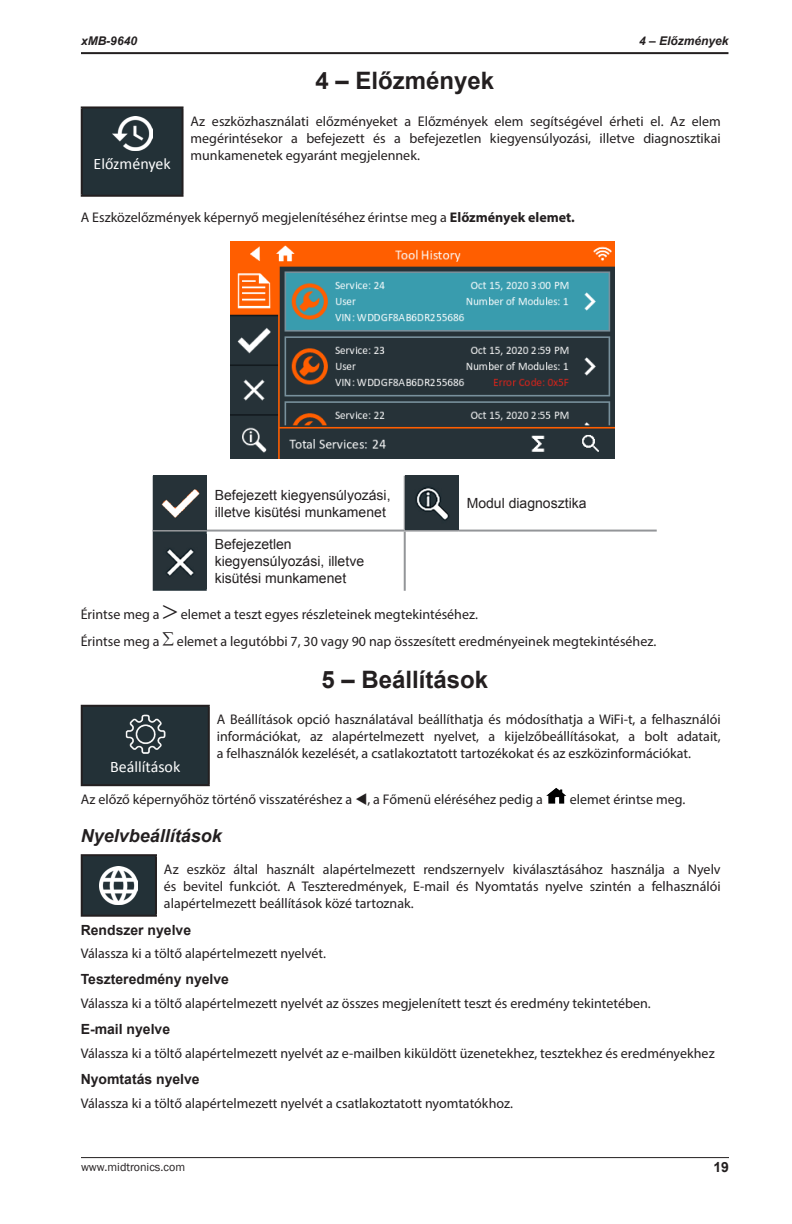
<style>
.page{position:relative;width:792px;height:1224px;background:#fff}
.page>*{position:absolute;margin:0;border:0;box-sizing:border-box;transform-origin:0 0}
.Heading_1{font:700 24px "Arial";color:#231f20}
.Heading_2{font:italic 700 18px "Arial";color:#231f20}
.Table_Text{font:16px "Calibri";color:#fff}
.Body_Text{font:14px/17px "Myriad Pro";color:#231f20;text-align:justify}
.Table_Text-2{font:14px/17px "Arial";color:#231f20}
.Heading_3{font:700 14px "Arial";color:#231f20}
.t1{font:italic 700 12px "Arial";color:#231f20}
.t2{font:12px "Franklin Gothic";color:#231f20}
.s1{font-weight:700}
</style>
<div class="page">
<hr style="left:81px;top:52px;width:647px;height:2px;background:#231f20">
<hr style="left:81px;top:1157px;width:648px;height:1px;background:#231f20">
<div style="left:82px;top:107px;width:101px;height:89px;background:#233137"></div>
<hr style="left:81px;top:106px;width:103px;height:2px;background:#231f20">
<hr style="left:81px;top:108px;width:2px;height:87px;background:#231f20">
<hr style="left:81px;top:195px;width:103px;height:2px;background:#231f20">
<hr style="left:182px;top:108px;width:2px;height:87px;background:#231f20">
<img style="left:112px;top:116px;width:40px;height:35px">
<img style="left:231px;top:241px;width:384px;height:218px">
<svg style="left:153px;top:476px;width:306px;height:115px"></svg>
<hr style="left:153px;top:530px;width:54px;height:2px;background:#939598">
<hr style="left:207px;top:530px;width:198px;height:2px;background:#939598">
<hr style="left:404px;top:476px;width:2px;height:54px;background:#939598">
<hr style="left:405px;top:530px;width:54px;height:2px;background:#939598">
<hr style="left:404px;top:532px;width:2px;height:59px;background:#939598">
<hr style="left:459px;top:530px;width:198px;height:2px;background:#939598">
<img style="left:153px;top:476px;width:53px;height:54px">
<img style="left:405px;top:476px;width:53px;height:54px">
<img style="left:153px;top:534px;width:53px;height:54px">
<div style="left:82px;top:706px;width:127px;height:79px;background:#233137"></div>
<hr style="left:81px;top:705px;width:129px;height:2px;background:#231f20">
<hr style="left:81px;top:707px;width:2px;height:77px;background:#231f20">
<hr style="left:81px;top:784px;width:129px;height:2px;background:#231f20">
<hr style="left:208px;top:707px;width:2px;height:77px;background:#231f20">
<img style="left:125px;top:715px;width:41px;height:39px">
<img style="left:546px;top:788px;width:20px;height:16px">
<div style="left:82px;top:855px;width:74px;height:61px;background:#233137"></div>
<hr style="left:81px;top:854px;width:76px;height:2px;background:#231f20">
<hr style="left:81px;top:856px;width:2px;height:59px;background:#231f20">
<hr style="left:81px;top:915px;width:76px;height:2px;background:#231f20">
<hr style="left:155px;top:856px;width:2px;height:59px;background:#231f20">
<img style="left:100px;top:867px;width:38px;height:37px">
<p class="t1" style="left:81px;top:33px;width:58px">xMB-9640</p>
<p class="t1" style="left:639px;top:33px;width:91px">4 – Előzmények</p>
<p class="Table_Text" style="left:94px;top:153px;width:79px">Előzmények</p>
<p class="Heading_1" style="left:315px;top:65px;width:180px">4 – Előzmények</p>
<p class="Body_Text" style="left:191px;top:113px;width:532px">Az eszközhasználati előzményeket a Előzmények elem segítségével érheti el. Az elem megérintésekor a befejezett és a befejezetlen kiegyensúlyozási, illetve diagnosztikai munkamenetek egyaránt megjelennek.</p>
<p class="Body_Text" style="left:81px;top:208px;width:496px">A Eszközelőzmények képernyő megjelenítéséhez érintse meg a <span class="s1">Előzmények elemet.</span></p>
<p class="Table_Text-2" style="left:215px;top:486px;width:177px">Befejezett kiegyensúlyozási, illetve kisütési munkamenet</p>
<p class="Table_Text-2" style="left:467px;top:495px;width:121px">Modul diagnosztika</p>
<p class="Table_Text-2" style="left:215px;top:535px;width:151px">Befejezetlen kiegyensúlyozási, illetve kisütési munkamenet</p>
<p class="Body_Text" style="left:81px;top:605px;width:80px">Érintse meg a</p>
<p class="Body_Text" style="left:181px;top:605px;width:298px">elemet a teszt egyes részleteinek megtekintéséhez.</p>
<p class="Body_Text" style="left:81px;top:632px;width:577px">Érintse meg a ∑ elemet a legutóbbi 7, 30 vagy 90 nap összesített eredményeinek megtekintéséhez.</p>
<p class="Heading_1" style="left:321px;top:664px;width:168px">5 – Beállítások</p>
<p class="Body_Text" style="left:217px;top:711px;width:505px">A Beállítások opció használatával beállíthatja és módosíthatja a WiFi-t, a felhasználói információkat, az alapértelmezett nyelvet, a kijelzőbeállításokat, a bolt adatait, a felhasználók kezelését, a csatlakoztatott tartozékokat és az eszközinformációkat.</p>
<p class="Body_Text" style="left:81px;top:791px;width:464px">Az előző képernyőhöz történő visszatéréshez a ▼, a Főmenü eléréséhez pedig a</p>
<p class="Body_Text" style="left:570px;top:791px;width:117px">elemet érintse meg.</p>
<p class="Heading_2" style="left:81px;top:824px;width:143px">Nyelvbeállítások</p>
<p class="Body_Text" style="left:164px;top:860px;width:558px">Az eszköz által használt alapértelmezett rendszernyelv kiválasztásához használja a Nyelv és bevitel funkciót. A Teszteredmények, E-mail és Nyomtatás nyelve szintén a felhasználói alapértelmezett beállítások közé tartoznak.</p>
<p class="Heading_3" style="left:81px;top:921px;width:112px">Rendszer nyelve</p>
<p class="Body_Text" style="left:81px;top:945px;width:247px">Válassza ki a töltő alapértelmezett nyelvét.</p>
<p class="Heading_3" style="left:81px;top:970px;width:150px">Teszteredmény nyelve</p>
<p class="Body_Text" style="left:81px;top:995px;width:571px">Válassza ki a töltő alapértelmezett nyelvét az összes megjelenített teszt és eredmény tekintetében.</p>
<p class="Heading_3" style="left:81px;top:1020px;width:91px">E-mail nyelve</p>
<p class="Body_Text" style="left:81px;top:1045px;width:635px">Válassza ki a töltő alapértelmezett nyelvét az e-mailben kiküldött üzenetekhez, tesztekhez és eredményekhez</p>
<p class="Heading_3" style="left:81px;top:1070px;width:121px">Nyomtatás nyelve</p>
<p class="Body_Text" style="left:81px;top:1094px;width:434px">Válassza ki a töltő alapértelmezett nyelvét a csatlakoztatott nyomtatókhoz.</p>
<p class="Table_Text" style="left:110px;top:756px;width:72px">Beállítások</p>
<p class="t2" style="left:81px;top:1160px;width:106px">www.midtronics.com</p>
<p class="Heading_3" style="left:713px;top:1158px;width:17px">19</p>
</div>
